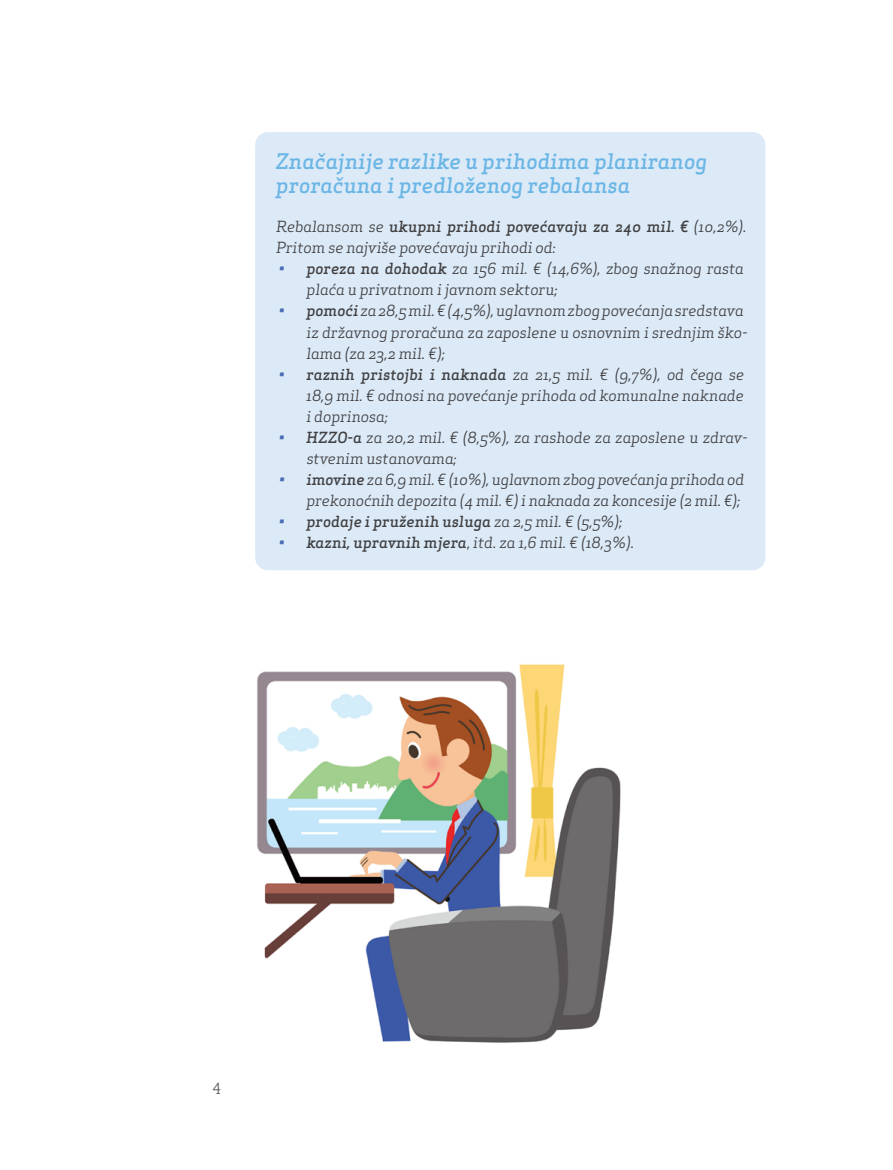
<style>
.page{position:relative;width:893px;height:1170px;background:#fff}
.page>*{position:absolute;margin:0;border:0;box-sizing:border-box;transform-origin:0 0}
.t1{font:italic 500 21px/24px "Apex Serif";color:#6bb6e5}
.t2{font:italic 15px/21px "Apex Serif";color:#414042}
.t3{font:italic 500 15px "Apex Serif";color:#414042}
.t4{font:15px "Apex Serif";color:#58595b}
.s1{font-weight:500}
.s2{color:#496db5}
.s3{font-weight:400;color:#496db5}
.s4{font-weight:400}
.s5{font-style:normal}
</style>
<div class="page">
<div style="left:255px;top:132px;width:510px;height:438px;background:#dceaf8;border-radius:13px"></div>
<img style="left:257px;top:664px;width:364px;height:379px">
<h1 class="t1" style="left:275px;top:149px;width:433px">Značajnije razlike u prihodima planiranog proračuna i predloženog rebalansa</h1>
<p class="t2" style="left:276px;top:216px;width:472px">Rebalansom se <span class="s1">ukupni prihodi povećavaju za 240 mil. €</span> (10,2%).<br>Pritom se najviše povećavaju prihodi od:</p>
<p class="t2" style="left:307px;top:258px;width:439px;text-indent:-28px"><span class="s2">•</span> <span class="s1">poreza na dohodak</span> za 156 mil. € (14,6%), zbog snažnog rasta plaća u privatnom i javnom sektoru;</p>
<p class="t2" style="left:306px;top:300px;width:443px;text-indent:-27px"><span class="s2">•</span> <span class="s1">pomoći</span> za 28,5 mil. € (4,5%), uglavnom zbog povećanja sredstava iz državnog proračuna za zaposlene u osnovnim i srednjim ško&shy;lama (za 23,2 mil. €);</p>
<p class="t2" style="left:306px;top:363px;width:440px;text-align:justify;text-indent:-27px"><span class="s2">•</span> <span class="s1">raznih pristojbi i naknada</span> za 21,5 mil. € (9,7%), od čega se 18,9 mil. € odnosi na povećanje prihoda od komunalne naknade i doprinosa;</p>
<p class="t2" style="left:307px;top:426px;width:443px;text-indent:-28px"><span class="s2">•</span> <span class="s1">HZZO-a</span> za 20,2 mil. € (8,5%), za rashode za zaposlene u zdrav&shy;stvenim ustanovama;</p>
<p class="t2" style="left:279px;top:468px;width:467px;text-align:right"><span class="s2">•</span> <span class="s1">imovine</span> za 6,9 mil. € (10%), uglavnom zbog povećanja prihoda od prekonoćnih depozita (4 mil. €) i naknada za koncesije (2 mil. €);</p>
<p class="t3" style="left:279px;top:511px;width:345px"><span class="s3">•</span> prodaje i pruženih usluga <span class="s4">za 2,5 mil. € (5,5%);</span></p>
<p class="t2" style="left:279px;top:531px;width:357px"><span class="s2">•</span> <span class="s1">kazni, upravnih mjera</span><span class="s5">,</span> itd. za 1,6 mil. € (18,3%).</p>
<p class="t4" style="left:212px;top:1078px;width:10px">4</p>
</div>
